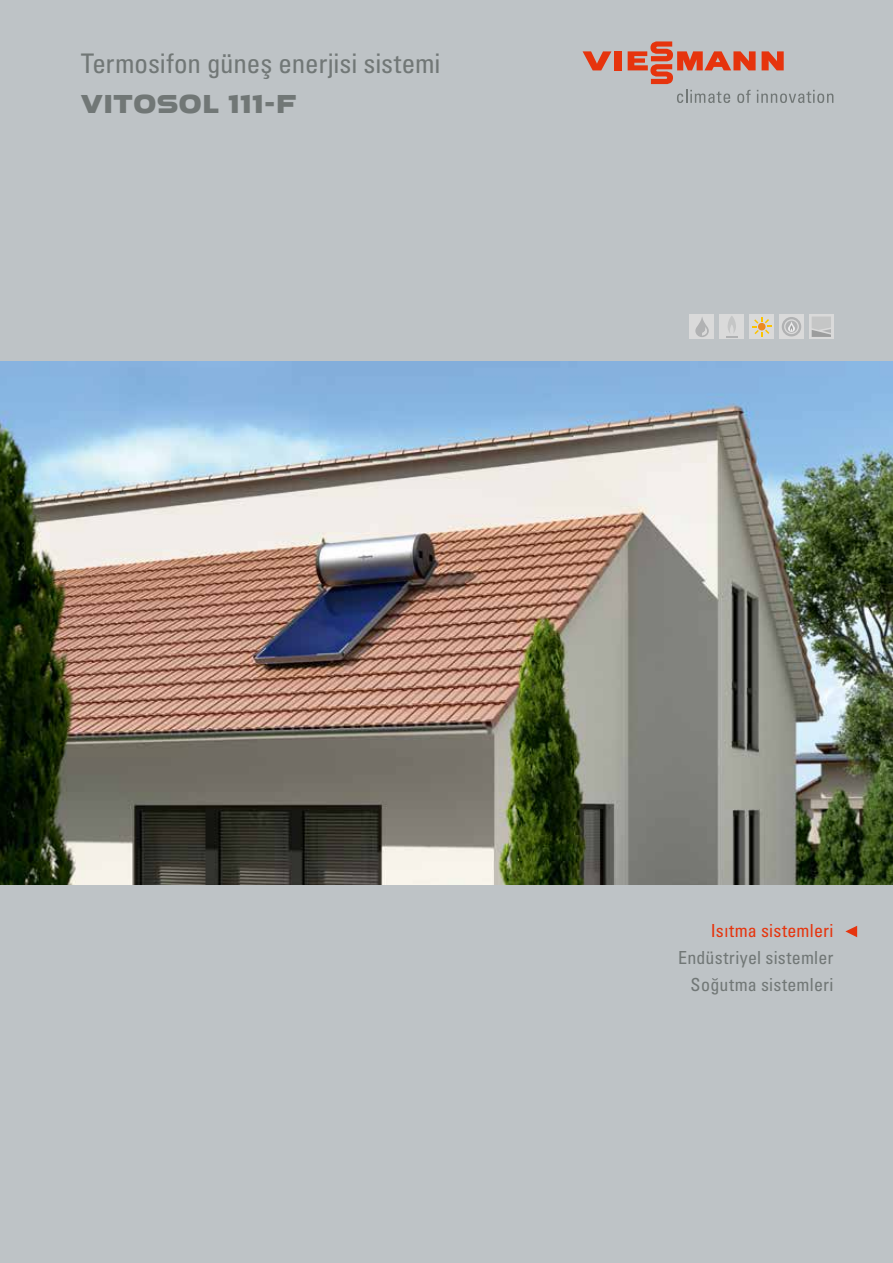
<style>
.page{position:relative;width:893px;height:1263px;background:#bec3c6}
.page>*{position:absolute;margin:0;border:0;box-sizing:border-box;transform-origin:0 0}
.t1{font:condensed 27px "Univers LTCYR 57";letter-spacing:-.005em;color:#717776}
.t2{font:27px "VIESSMANN Normal";letter-spacing:-.01em;color:#717776}
.t3{font:condensed 18px/27px "Univers LTCYR 57";letter-spacing:.01em;color:#717776;text-align:right}
.t4{font:condensed 18px "Univers LTCYR 57";letter-spacing:.01em;color:#e6340d}
</style>
<div class="page">
<img style="left:0;top:361px;width:893px;height:523px">
<div style="left:720px;top:315px;width:24px;height:24px;background:#dadada"></div>
<svg style="left:726px;top:316px;width:12px;height:22px"></svg>
<div style="left:690px;top:315px;width:24px;height:24px;background:#dadada"></div>
<svg style="left:695px;top:317px;width:14px;height:20px"></svg>
<div style="left:809px;top:315px;width:24px;height:24px;background:#dadada"></div>
<svg style="left:812px;top:317px;width:19px;height:20px"></svg>
<div style="left:750px;top:315px;width:24px;height:24px;background:#dadada"></div>
<svg style="left:752px;top:317px;width:19px;height:19px"></svg>
<div style="left:779px;top:315px;width:24px;height:24px;background:#dadada"></div>
<div style="left:782px;top:317px;width:19px;height:19px;background:#b1b2b3;border-radius:50%"></div>
<svg style="left:784px;top:319px;width:15px;height:15px"></svg>
<svg style="left:677px;top:90px;width:53px;height:13px"></svg>
<svg style="left:737px;top:90px;width:14px;height:13px"></svg>
<svg style="left:757px;top:90px;width:76px;height:13px"></svg>
<div style="left:614px;top:51px;width:7px;height:19px;background:#e6340d"></div>
<svg style="left:583px;top:51px;width:28px;height:19px"></svg>
<svg style="left:628px;top:41px;width:128px;height:43px"></svg>
<svg style="left:762px;top:51px;width:22px;height:19px"></svg>
<svg style="left:845px;top:926px;width:12px;height:11px"></svg>
<h1 class="t1" style="left:81px;top:46px;width:361px">Termosifon güneş enerjisi sistemi</h1>
<h1 class="t2" style="left:81px;top:86px;width:217px">VITOSOL 111-F</h1>
<p class="t4" style="left:711px;top:920px;width:124px">Isıtma sistemleri</p>
<p class="t3" style="left:678px;top:944px;width:157px">Endüstriyel sistemler<br>Soğutma sistemleri</p>
</div>
